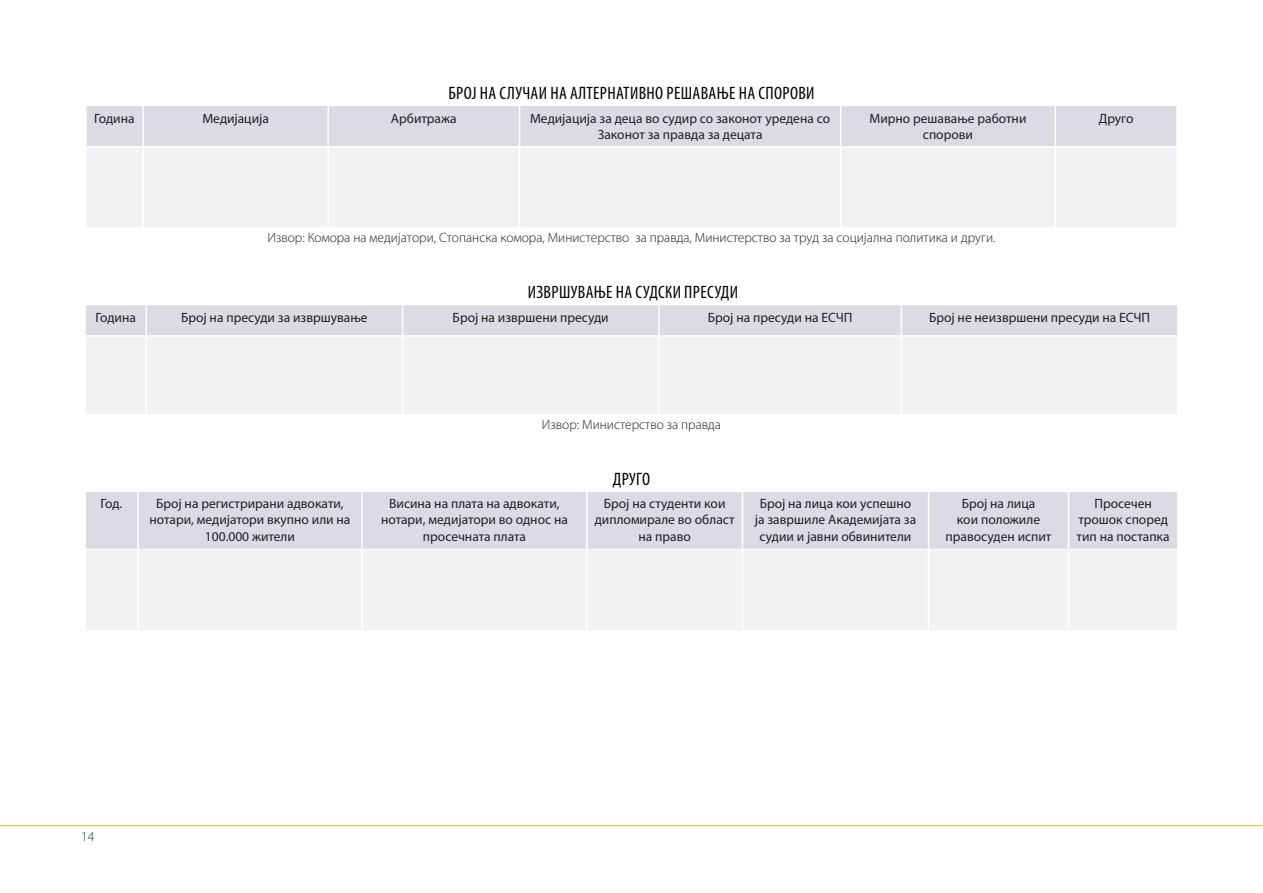
<style>
.page{position:relative;width:1263px;height:893px;background:#fff}
.page>*{position:absolute;margin:0;border:0;box-sizing:border-box;transform-origin:0 0}
.t1{font:condensed 18px "Myriad Pro";letter-spacing:.02em;color:#000}
.Annotation_text{font:13.5px/16.5px "Myriad Pro";color:#231f20;text-align:center}
.t2{font:300 13.5px "Myriad Pro";color:#231f20}
.t3{font:300 13.5px "Myriad Pro";color:#162e55}
</style>
<div class="page">
<hr style="left:0;top:825px;width:1263px;height:1px;background:#f9bc19">
<div style="left:87px;top:106px;width:1089px;height:40px;background:#dbdbe3"></div>
<div style="left:87px;top:148px;width:1089px;height:79px;background:#f2f2f5"></div>
<hr style="left:142px;top:106px;width:2px;height:40px;background:#fff">
<hr style="left:327px;top:106px;width:2px;height:40px;background:#fff">
<hr style="left:519px;top:106px;width:1px;height:40px;background:#fff">
<hr style="left:840px;top:106px;width:1px;height:40px;background:#fff">
<hr style="left:1054px;top:106px;width:2px;height:40px;background:#fff">
<hr style="left:142px;top:148px;width:2px;height:79px;background:#fff">
<hr style="left:327px;top:148px;width:2px;height:79px;background:#fff">
<hr style="left:519px;top:148px;width:1px;height:79px;background:#fff">
<hr style="left:840px;top:148px;width:1px;height:79px;background:#fff">
<hr style="left:1054px;top:148px;width:2px;height:79px;background:#fff">
<div style="left:86px;top:305px;width:1091px;height:30px;background:#dbdbe3"></div>
<div style="left:86px;top:337px;width:1091px;height:77px;background:#f2f2f5"></div>
<hr style="left:146px;top:305px;width:1px;height:30px;background:#fff">
<hr style="left:402px;top:305px;width:1px;height:30px;background:#fff">
<hr style="left:658px;top:305px;width:2px;height:30px;background:#fff">
<hr style="left:901px;top:305px;width:1px;height:30px;background:#fff">
<hr style="left:146px;top:337px;width:1px;height:77px;background:#fff">
<hr style="left:402px;top:337px;width:1px;height:77px;background:#fff">
<hr style="left:658px;top:337px;width:2px;height:77px;background:#fff">
<hr style="left:901px;top:337px;width:1px;height:77px;background:#fff">
<div style="left:86px;top:492px;width:1091px;height:57px;background:#dbdbe3"></div>
<div style="left:86px;top:551px;width:1091px;height:79px;background:#f2f2f5"></div>
<hr style="left:137px;top:492px;width:2px;height:57px;background:#fff">
<hr style="left:361px;top:492px;width:2px;height:57px;background:#fff">
<hr style="left:586px;top:492px;width:2px;height:57px;background:#fff">
<hr style="left:742px;top:492px;width:1px;height:57px;background:#fff">
<hr style="left:928px;top:492px;width:1px;height:57px;background:#fff">
<hr style="left:1068px;top:492px;width:1px;height:57px;background:#fff">
<hr style="left:137px;top:550px;width:2px;height:80px;background:#fff">
<hr style="left:361px;top:550px;width:2px;height:80px;background:#fff">
<hr style="left:586px;top:550px;width:2px;height:80px;background:#fff">
<hr style="left:742px;top:550px;width:1px;height:80px;background:#fff">
<hr style="left:928px;top:550px;width:1px;height:80px;background:#fff">
<hr style="left:1068px;top:550px;width:1px;height:80px;background:#fff">
<p class="t1" style="left:448px;top:82px;width:368px">БРОЈ НА СЛУЧАИ НА АЛТЕРНАТИВНО РЕШАВАЊЕ НА СПОРОВИ</p>
<p class="Annotation_text" style="left:94px;top:110px;width:42px">Година</p>
<p class="Annotation_text" style="left:202px;top:110px;width:68px">Медијација</p>
<p class="Annotation_text" style="left:391px;top:110px;width:67px">Арбитража</p>
<p class="Annotation_text" style="left:530px;top:110px;width:302px">Медијација за деца во судир со законот уредена со<br>Законот за правда за децата</p>
<p class="Annotation_text" style="left:869px;top:110px;width:158px">Мирно решавање работни спорови</p>
<p class="Annotation_text" style="left:1099px;top:110px;width:36px">Друго</p>
<p class="t2" style="left:267px;top:230px;width:729px">Извор: Комора на медијатори, Стопанска комора, Министерство за правда, Министерство за труд за социјална политика и други.</p>
<p class="t1" style="left:528px;top:281px;width:212px">ИЗВРШУВАЊЕ НА СУДСКИ ПРЕСУДИ</p>
<p class="Annotation_text" style="left:95px;top:309px;width:42px">Година</p>
<p class="Annotation_text" style="left:181px;top:309px;width:188px">Број на пресуди за извршување</p>
<p class="Annotation_text" style="left:453px;top:309px;width:158px">Број на извршени пресуди</p>
<p class="Annotation_text" style="left:708px;top:309px;width:146px">Број на пресуди на ЕСЧП</p>
<p class="Annotation_text" style="left:929px;top:309px;width:223px">Број не неизвршени пресуди на ЕСЧП</p>
<p class="t2" style="left:542px;top:417px;width:181px">Извор: Министерство за правда</p>
<p class="t1" style="left:613px;top:468px;width:39px">ДРУГО</p>
<p class="Annotation_text" style="left:101px;top:495px;width:23px">Год.</p>
<p class="Annotation_text" style="left:149px;top:495px;width:202px">Број на регистрирани адвокати, нотари, медијатори вкупно или на<br>100.000 жители</p>
<p class="Annotation_text" style="left:381px;top:495px;width:188px">Висина на плата на адвокати, нотари, медијатори во однос на просечната плата</p>
<p class="Annotation_text" style="left:595px;top:495px;width:141px">Број на студенти кои дипломирале во област на право</p>
<p class="Annotation_text" style="left:755px;top:495px;width:163px">Број на лица кои успешно ја завршиле Академијата за судии и јавни обвинители</p>
<p class="Annotation_text" style="left:945px;top:495px;width:107px">Број на лица<br>кои положиле правосуден испит</p>
<p class="Annotation_text" style="left:1077px;top:495px;width:95px">Просечен трошок според тип на постапка</p>
<p class="t3" style="left:81px;top:829px;width:15px">14</p>
</div>
